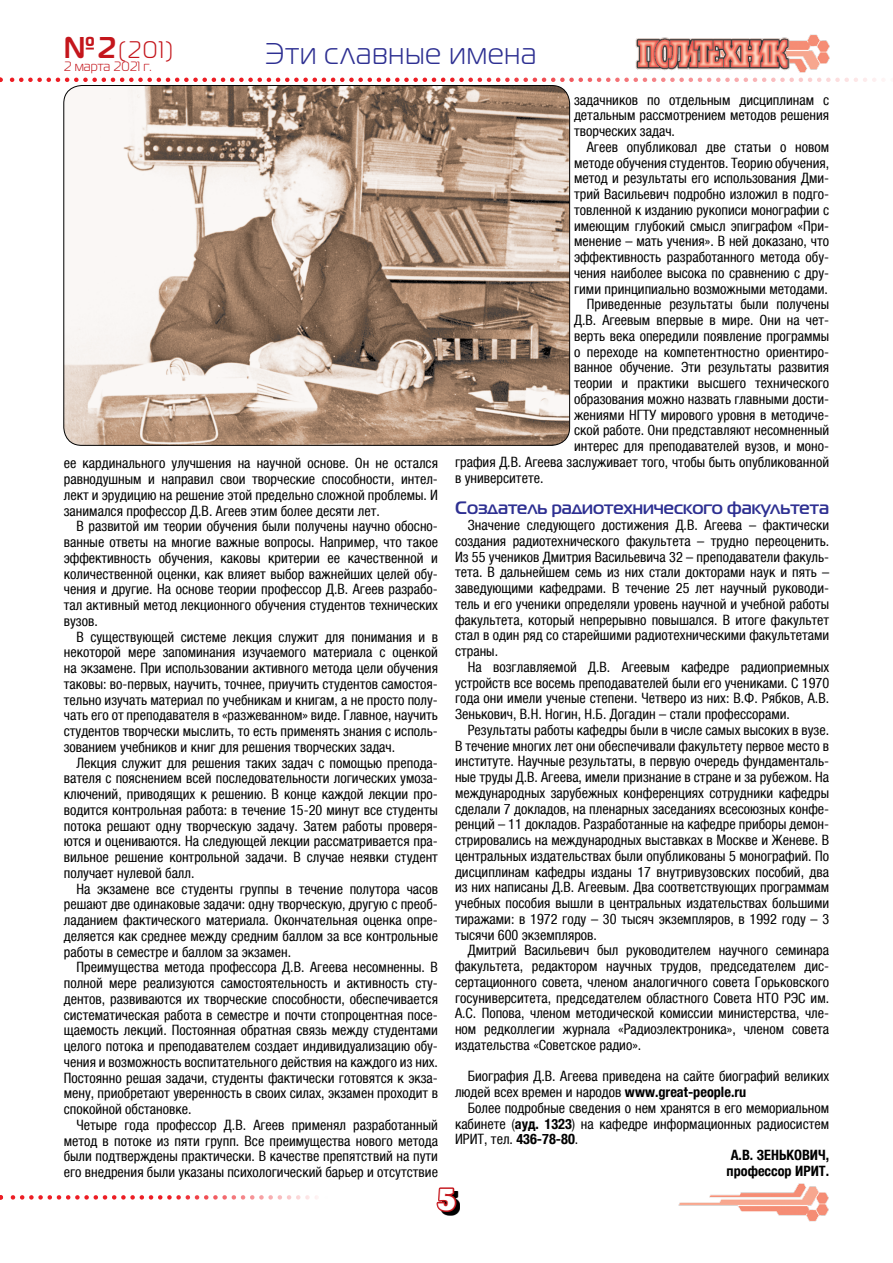
<style>
.page{position:relative;width:893px;height:1263px;background:#fff}
.page>*{position:absolute;margin:0;border:0;box-sizing:border-box;transform-origin:0 0}
.t1{font:30px "Magistral C";letter-spacing:.04em;color:#2e3092}
.t2{font:30px "Xenia Bold Cyrillic";color:#fff}
.t3{font:24px "Magistral C";color:#c4161c}
.t4{font:700 18px "Magistral C";color:#2e3092}
.t5{font:condensed 14.25px/15.8px "Helvetica Neue LTCYR";color:#000;text-align:justify}
.t6{font:700 condensed 14.25px "Helvetica Neue LTCYR";color:#000}
.t7{font:13.5px "Magistral C";color:#c4161c}
.s1{font-weight:700;font-size:30px}
.s2{font-weight:700}
</style>
<div class="page">
<img style="left:793px;top:34px;width:36px;height:39px">
<img style="left:635px;top:37px;width:158px;height:34px">
<svg style="left:0;top:78px;width:884px;height:4px"></svg>
<svg style="left:0;top:1195px;width:317px;height:4px"></svg>
<img style="left:678px;top:1183px;width:151px;height:39px">
<svg style="left:443px;top:1201px;width:17px;height:14px"></svg>
<svg style="left:436px;top:1187px;width:23px;height:27px"></svg>
<img style="left:64px;top:86px;width:506px;height:359px">
<h2 class="t3" style="left:64px;top:37px;width:111px"><span class="s1">№2</span>(201)</h2>
<p class="t7" style="left:64px;top:59px;width:89px">2 марта 2021 г.</p>
<h1 class="t1" style="left:265px;top:38px;width:273px">Эти славные имена</h1>
<p class="t5" style="left:64px;top:456px;width:376px">ее кардинального улучшения на научной основе. Он не остался равнодушным и направил свои творческие способности, интел&shy;лект и эрудицию на решение этой предельно сложной проблемы. И занимался профессор Д.В. Агеев этим более десяти лет.</p>
<p class="t5" style="left:64px;top:519px;width:376px;text-indent:13px">В развитой им теории обучения были получены научно обосно&shy;ванные ответы на многие важные вопросы. Например, что такое эффективность обучения, каковы критерии ее качественной и количественной оценки, как влияет выбор важнейших целей обу&shy;чения и другие. На основе теории профессор Д.В. Агеев разрабо&shy;тал активный метод лекционного обучения студентов технических вузов.</p>
<p class="t5" style="left:64px;top:629px;width:376px;text-indent:13px">В существующей системе лекция служит для понимания и в некоторой мере запоминания изучаемого материала с оценкой на экзамене. При использовании активного метода цели обучения таковы: во-первых, научить, точнее, приучить студентов самостоя&shy;тельно изучать материал по учебникам и книгам, а не просто полу&shy;чать его от преподавателя в «разжеванном» виде. Главное, научить студентов творчески мыслить, то есть применять знания с исполь&shy;зованием учебников и книг для решения творческих задач.</p>
<p class="t5" style="left:64px;top:755px;width:376px;text-indent:13px">Лекция служит для решения таких задач с помощью препода&shy;вателя с пояснением всей последовательности логических умоза&shy;ключений, приводящих к решению. В конце каждой лекции про&shy;водится контрольная работа: в течение 15-20 минут все студенты потока решают одну творческую задачу. Затем работы проверя&shy;ются и оцениваются. На следующей лекции рассматривается пра&shy;вильное решение контрольной задачи. В случае неявки студент получает нулевой балл.</p>
<p class="t5" style="left:64px;top:881px;width:376px;text-indent:13px">На экзамене все студенты группы в течение полутора часов решают две одинаковые задачи: одну творческую, другую с преоб&shy;ладанием фактического материала. Окончательная оценка опре&shy;деляется как среднее между средним баллом за все контрольные работы в семестре и баллом за экзамен.</p>
<p class="t5" style="left:64px;top:960px;width:376px;text-indent:13px">Преимущества метода профессора Д.В. Агеева несомненны. В полной мере реализуются самостоятельность и активность сту&shy;дентов, развиваются их творческие способности, обеспечивается систематическая работа в семестре и почти стопроцентная посе&shy;щаемость лекций. Постоянная обратная связь между студентами целого потока и преподавателем создает индивидуализацию обу&shy;чения и возможность воспитательного действия на каждого из них.<br>Постоянно решая задачи, студенты фактически готовятся к экза&shy;мену, приобретают уверенность в своих силах, экзамен проходит в спокойной обстановке.</p>
<p class="t5" style="left:64px;top:1117px;width:376px;text-indent:13px">Четыре года профессор Д.В. Агеев применял разработанный метод в потоке из пяти групп. Все преимущества нового метода были подтверждены практически. В качестве препятствий на пути его внедрения были указаны психологический барьер и отсутствие</p>
<p class="t5" style="left:574px;top:92px;width:257px">задачников по отдельным дисциплинам с детальным рассмотрением методов решения творческих задач.</p>
<p class="t5" style="left:587px;top:139px;width:244px">Агеев опубликовал две статьи о новом</p>
<p class="t5" style="left:574px;top:155px;width:257px">методе обучения студентов. Теорию обучения,</p>
<p class="t5" style="left:574px;top:171px;width:257px">метод и результаты его использования Дми-</p>
<p class="t5" style="left:574px;top:186px;width:257px">трий Васильевич подробно изложил в подго-</p>
<p class="t5" style="left:574px;top:202px;width:257px">товленной к изданию рукописи монографии с</p>
<p class="t5" style="left:574px;top:218px;width:257px">имеющим глубокий смысл эпиграфом «При-</p>
<p class="t5" style="left:574px;top:234px;width:257px">менение – мать учения». В ней доказано, что</p>
<p class="t5" style="left:574px;top:249px;width:257px">эффективность разработанного метода обу-</p>
<p class="t5" style="left:574px;top:265px;width:257px">чения наиболее высока по сравнению с дру-</p>
<p class="t5" style="left:574px;top:281px;width:255px">гими принципиально возможными методами.</p>
<p class="t5" style="left:587px;top:297px;width:244px">Приведенные результаты были получены</p>
<p class="t5" style="left:574px;top:312px;width:257px">Д.В. Агеевым впервые в мире. Они на чет-</p>
<p class="t5" style="left:574px;top:328px;width:257px">верть века опередили появление программы</p>
<p class="t5" style="left:574px;top:344px;width:257px">о переходе на компетентностно ориентиро-</p>
<p class="t5" style="left:574px;top:360px;width:257px">ванное обучение. Эти результаты развития</p>
<p class="t5" style="left:574px;top:375px;width:257px">теории и практики высшего технического</p>
<p class="t5" style="left:574px;top:391px;width:257px">образования можно назвать главными дости-</p>
<p class="t5" style="left:574px;top:407px;width:257px">жениями НГТУ мирового уровня в методиче-</p>
<p class="t5" style="left:574px;top:423px;width:257px">ской работе. Они представляют несомненный</p>
<p class="t5" style="left:574px;top:438px;width:257px">интерес для преподавателей вузов, и моно-</p>
<p class="t5" style="left:455px;top:454px;width:376px">графия Д.В. Агеева заслуживает того, чтобы быть опубликованной</p>
<p class="t5" style="left:455px;top:470px;width:90px">в университете.</p>
<p class="t4" style="left:455px;top:497px;width:375px">Создатель радиотехнического факультета</p>
<p class="t5" style="left:455px;top:517px;width:376px;text-indent:13px">Значение следующего достижения Д.В. Агеева – фактически создания радиотехнического факультета – трудно переоценить.<br>Из 55 учеников Дмитрия Васильевича 32 – преподаватели факуль&shy;тета. В дальнейшем семь из них стали докторами наук и пять – заведующими кафедрами. В течение 25 лет научный руководи&shy;тель и его ученики определяли уровень научной и учебной работы факультета, который непрерывно повышался. В итоге факультет стал в один ряд со старейшими радиотехническими факультетами страны.</p>
<p class="t5" style="left:455px;top:659px;width:376px;text-indent:13px">На возглавляемой Д.В. Агеевым кафедре радиоприемных устройств все восемь преподавателей были его учениками. С 1970 года они имели ученые степени. Четверо из них: В.Ф. Рябков, А.В.<br>Зенькович, В.Н. Ногин, Н.Б. Догадин – стали профессорами.</p>
<p class="t5" style="left:455px;top:722px;width:376px;text-indent:13px">Результаты работы кафедры были в числе самых высоких в вузе.<br>В течение многих лет они обеспечивали факультету первое место в институте. Научные результаты, в первую очередь фундаменталь&shy;ные труды Д.В. Агеева, имели признание в стране и за рубежом. На международных зарубежных конференциях сотрудники кафедры сделали 7 докладов, на пленарных заседаниях всесоюзных конфе&shy;ренций – 11 докладов. Разработанные на кафедре приборы демон&shy;стрировались на международных выставках в Москве и Женеве. В центральных издательствах были опубликованы 5 монографий. По дисциплинам кафедры изданы 17 внутривузовских пособий, два из них написаны Д.В. Агеевым. Два соответствующих программам учебных пособия вышли в центральных издательствах большими тиражами: в 1972 году – 30 тысяч экземпляров, в 1992 году – 3 тысячи 600 экземпляров.</p>
<p class="t5" style="left:455px;top:942px;width:376px;text-indent:13px">Дмитрий Васильевич был руководителем научного семинара факультета, редактором научных трудов, председателем дис&shy;сертационного совета, членом аналогичного совета Горьковского госуниверситета, председателем областного Совета НТО РЭС им.<br>А.С. Попова, членом методической комиссии министерства, чле&shy;ном редколлегии журнала «Радиоэлектроника», членом совета издательства «Советское радио».</p>
<p class="t5" style="left:455px;top:1068px;width:376px;text-indent:13px">Биография Д.В. Агеева приведена на сайте биографий великих людей всех времен и народов <span class="s2">www.great-people.ru</span></p>
<p class="t5" style="left:468px;top:1100px;width:363px">Более подробные сведения о нем хранятся в его мемориальном</p>
<p class="t5" style="left:455px;top:1116px;width:376px">кабинете (<span class="s2">ауд. 1323</span>) на кафедре информационных радиосистем</p>
<p class="t5" style="left:455px;top:1131px;width:125px">ИРИТ, тел. <span class="s2">436-78-80</span>.</p>
<p class="t6" style="left:731px;top:1147px;width:100px">А.В. ЗЕНЬКОВИЧ,</p>
<p class="t6" style="left:727px;top:1163px;width:104px">профессор ИРИТ.</p>
<h1 class="t2" style="left:437px;top:1182px;width:20px">5</h1>
</div>
